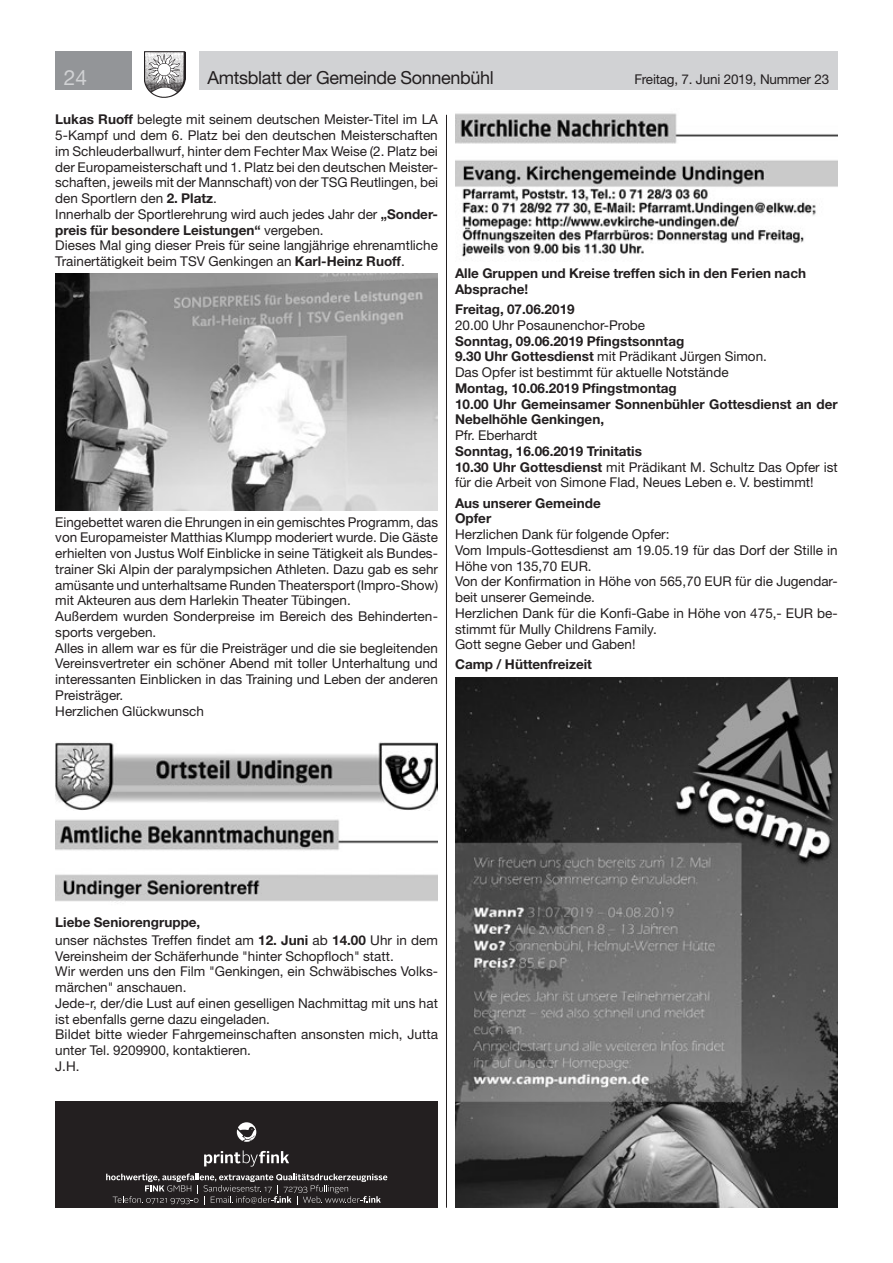
<style>
.page{position:relative;width:893px;height:1263px;background:#fff}
.page>*{position:absolute;margin:0;border:0;box-sizing:border-box;transform-origin:0 0}
.t1{font:21px "Helvetica Neue LT Std";color:#d1d2d4}
.t2{font:18px "Helvetica Neue LT Std";letter-spacing:-.02em;color:#231f20}
.t3{font:13.5px/15.8px "Helvetica Neue LT Std";color:#231f20}
.t4{font:700 13.5px/15.8px "Helvetica Neue LT Std";color:#231f20}
.s1{font-weight:700}
</style>
<div class="page">
<div style="left:199px;top:51px;width:639px;height:38px;background:#d1d2d4"></div>
<div style="left:55px;top:51px;width:77px;height:38px;background:#939598"></div>
<img style="left:145px;top:51px;width:41px;height:47px">
<img style="left:455px;top:677px;width:383px;height:531px">
<img style="left:55px;top:274px;width:383px;height:237px">
<img style="left:55px;top:742px;width:383px;height:68px">
<img style="left:55px;top:819px;width:383px;height:32px">
<img style="left:55px;top:874px;width:383px;height:28px">
<img style="left:455px;top:113px;width:383px;height:31px">
<img style="left:455px;top:160px;width:383px;height:97px">
<hr style="left:446px;top:115px;width:1px;height:1093px;background:#231f20">
<div style="left:55px;top:1101px;width:383px;height:107px;background:#231f20"></div>
<svg style="left:237px;top:1122px;width:19px;height:20px"></svg>
<svg style="left:204px;top:1150px;width:85px;height:16px"></svg>
<svg style="left:106px;top:1173px;width:281px;height:31px"></svg>
<h1 class="t1" style="left:64px;top:65px;width:25px">24</h1>
<h2 class="t2" style="left:207px;top:67px;width:288px">Amtsblatt der Gemeinde Sonnenbühl</h2>
<p class="t3" style="left:634px;top:71px;width:196px">Freitag, 7. Juni 2019, Nummer 23</p>
<p class="t3" style="left:55px;top:112px;width:384px"><span class="s1">Lukas Ruoff</span> belegte mit seinem deutschen Meister-Titel im LA 5-Kampf und dem 6. Platz bei den deutschen Meisterschaften im Schleuderballwurf, hinter dem Fechter Max Weise (2. Platz bei der Europameisterschaft und 1. Platz bei den deutschen Meister&shy;schaften, jeweils mit der Mannschaft) von der TSG Reutlingen, bei den Sportlern den <span class="s1">2. Platz</span>.<br>Innerhalb der Sportlerehrung wird auch jedes Jahr der <span class="s1">„Sonder&shy;preis für besondere Leistungen“</span> vergeben.<br>Dieses Mal ging dieser Preis für seine langjährige ehrenamtliche Trainertätigkeit beim TSV Genkingen an <span class="s1">Karl-Heinz Ruoff</span>.</p>
<p class="t4" style="left:455px;top:265px;width:353px">Alle Gruppen und Kreise treffen sich in den Ferien nach<br>Absprache!</p>
<p class="t4" style="left:455px;top:301px;width:121px">Freitag, 07.06.2019</p>
<p class="t3" style="left:455px;top:317px;width:192px">20.00 Uhr Posaunenchor-Probe</p>
<p class="t3" style="left:455px;top:333px;width:313px"><span class="s1">Sonntag, 09.06.2019 Pfingstsonntag<br>9.30 Uhr Gottesdienst</span> mit Prädikant Jürgen Simon.<br>Das Opfer ist bestimmt für aktuelle Notstände</p>
<p class="t4" style="left:455px;top:380px;width:384px">Montag, 10.06.2019 Pfingstmontag<br>10.00 Uhr Gemeinsamer Sonnenbühler Gottesdienst an der<br>Nebelhöhle Genkingen,</p>
<p class="t3" style="left:455px;top:427px;width:84px">Pfr. Eberhardt</p>
<p class="t3" style="left:455px;top:443px;width:384px"><span class="s1">Sonntag, 16.06.2019 Trinitatis<br>10.30 Uhr Gottesdienst</span> mit Prädikant M. Schultz Das Opfer ist für die Arbeit von Simone Flad, Neues Leben e. V. bestimmt!</p>
<p class="t4" style="left:455px;top:494px;width:147px">Aus unserer Gemeinde<br>Opfer</p>
<p class="t3" style="left:455px;top:526px;width:384px">Herzlichen Dank für folgende Opfer:<br>Vom Impuls-Gottesdienst am 19.05.19 für das Dorf der Stille in Höhe von 135,70 EUR.<br>Von der Konfirmation in Höhe von 565,70 EUR für die Jugendar&shy;beit unserer Gemeinde.<br>Herzlichen Dank für die Konfi-Gabe in Höhe von 475,- EUR be&shy;stimmt für Mully Childrens Family.<br>Gott segne Geber und Gaben!</p>
<p class="t4" style="left:455px;top:656px;width:138px">Camp / Hüttenfreizeit</p>
<p class="t3" style="left:55px;top:514px;width:384px">Eingebettet waren die Ehrungen in ein gemischtes Programm, das von Europameister Matthias Klumpp moderiert wurde. Die Gäste erhielten von Justus Wolf Einblicke in seine Tätigkeit als Bundes&shy;trainer Ski Alpin der paralympsichen Athleten. Dazu gab es sehr amüsante und unterhaltsame Runden Theatersport (Impro-Show) mit Akteuren aus dem Harlekin Theater Tübingen.<br>Außerdem wurden Sonderpreise im Bereich des Behinderten&shy;sports vergeben.<br>Alles in allem war es für die Preisträger und die sie begleitenden Vereinsvertreter ein schöner Abend mit toller Unterhaltung und interessanten Einblicken in das Training und Leben der anderen Preisträger.<br>Herzlichen Glückwunsch</p>
<p class="t3" style="left:55px;top:913px;width:384px;line-height:17.9px"><span class="s1">Liebe Seniorengruppe,<br></span>unser nächstes Treffen findet am <span class="s1">12. Juni</span> ab <span class="s1">14.00</span> Uhr in dem</p>
<p class="t3" style="left:55px;top:948px;width:384px">Vereinsheim der Schäferhunde "hinter Schopfloch" statt.<br>Wir werden uns den Film "Genkingen, ein Schwäbisches Volks&shy;märchen" anschauen.<br>Jede-r, der/die Lust auf einen geselligen Nachmittag mit uns hat ist ebenfalls gerne dazu eingeladen.<br>Bildet bitte wieder Fahrgemeinschaften ansonsten mich, Jutta unter Tel. 9209900, kontaktieren.<br>J.H.</p>
</div>
